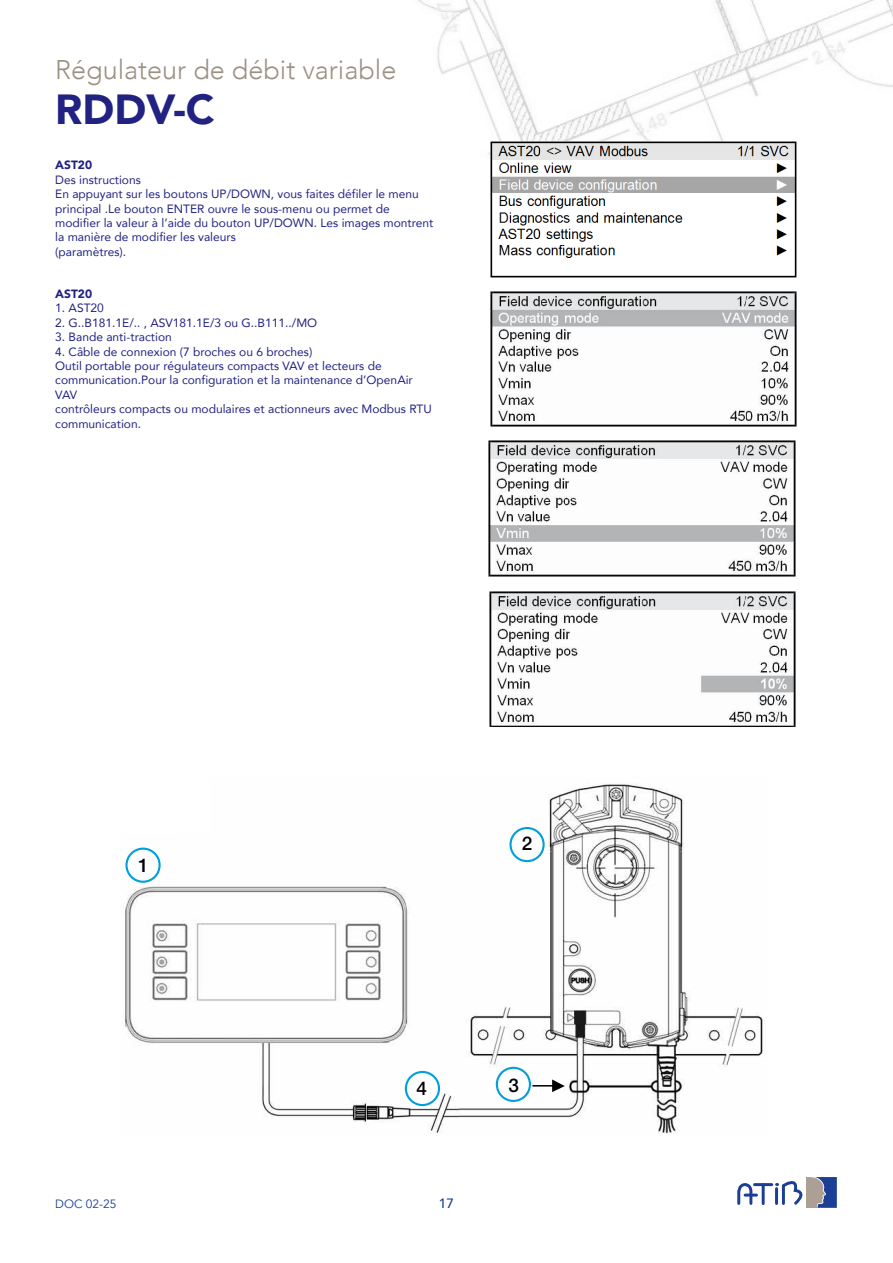
<style>
.page{position:relative;width:893px;height:1263px;background:#fff}
.page>*{position:absolute;margin:0;border:0;box-sizing:border-box;transform-origin:0 0}
.t1{font:900 42px "Avenir";color:#212282}
.t2{font:300 27px "Avenir";color:#9b9083}
.t3{font:700 21.15px "Arial";color:#000}
.t4{font:500 18.9px "Helvetica Neue LT Pro";color:#000}
.t5{font:500 13.5px "Avenir";color:#1c3e94}
.t6{font:12px/14.4px "Avenir";color:#212282}
.t7{font:900 12px "Avenir";color:#212282}
.t8{font:12px "Avenir";color:#1c3e94}
</style>
<div class="page">
<img style="left:418px;top:0;width:475px;height:200px">
<svg style="left:737px;top:1184px;width:19px;height:21px"></svg>
<hr style="left:762px;top:1185px;width:3px;height:18px;background:#1c3e94">
<hr style="left:754px;top:1183px;width:18px;height:3px;background:#1c3e94">
<hr style="left:775px;top:1188px;width:3px;height:15px;background:#1c3e94">
<svg style="left:776px;top:1177px;width:61px;height:31px"></svg>
<img style="left:124px;top:784px;width:641px;height:350px">
<svg style="left:532px;top:1079px;width:33px;height:13px"></svg>
<div style="left:127px;top:849px;width:33px;height:33px;background:#fff;border-radius:50%"></div>
<div style="left:125px;top:847px;width:36px;height:36px;border:2px solid #009fdc;border-radius:50%"></div>
<div style="left:510px;top:828px;width:34px;height:33px;background:#fff;border-radius:50%"></div>
<div style="left:509px;top:827px;width:36px;height:35px;border:2px solid #009fdc;border-radius:50%"></div>
<div style="left:497px;top:1068px;width:33px;height:33px;background:#fff;border-radius:50%"></div>
<div style="left:496px;top:1067px;width:35px;height:35px;border:2px solid #009fdc;border-radius:50%"></div>
<div style="left:406px;top:1072px;width:33px;height:33px;background:#fff;border-radius:50%"></div>
<div style="left:405px;top:1071px;width:35px;height:35px;border:2px solid #009fdc;border-radius:50%"></div>
<img style="left:491px;top:142px;width:305px;height:135px">
<img style="left:490px;top:291px;width:306px;height:136px">
<img style="left:489px;top:441px;width:307px;height:136px">
<img style="left:489px;top:591px;width:307px;height:135px">
<div style="left:35px;top:689px;width:174px;height:143px;background:#fff"></div>
<h2 class="t2" style="left:55px;top:54px;width:343px">Régulateur de débit variable</h2>
<h1 class="t1" style="left:55px;top:73px;width:161px">RDDV-C</h1>
<p class="t7" style="left:55px;top:155px;width:38px">AST20</p>
<p class="t6" style="left:55px;top:172px;width:379px">Des instructions<br>En appuyant sur les boutons UP/DOWN, vous faites défiler le menu principal .Le bouton ENTER ouvre le sous-menu ou permet de modifier la valeur à l’aide du bouton UP/DOWN. Les images montrent la manière de modifier les valeurs<br>(paramètres).</p>
<p class="t7" style="left:55px;top:283px;width:38px">AST20</p>
<p class="t6" style="left:55px;top:301px;width:50px">1. AST20</p>
<p class="t6" style="left:55px;top:315px;width:263px">2. G..B181.1E/.. , ASV181.1E/3 ou G..B111../MO</p>
<p class="t6" style="left:55px;top:329px;width:118px">3. Bande anti-traction</p>
<p class="t6" style="left:55px;top:344px;width:378px">4. Câble de connexion (7 broches ou 6 broches)<br>Outil portable pour régulateurs compacts VAV et lecteurs de communication.Pour la configuration et la maintenance d’OpenAir VAV<br>contrôleurs compacts ou modulaires et actionneurs avec Modbus RTU communication.</p>
<h3 class="t4" style="left:138px;top:854px;width:12px">1</h3>
<h3 class="t3" style="left:137px;top:855px;width:13px">1</h3>
<h3 class="t4" style="left:522px;top:832px;width:12px">2</h3>
<h3 class="t3" style="left:526px;top:831px;width:13px">2</h3>
<h3 class="t4" style="left:416px;top:1076px;width:12px">4</h3>
<h3 class="t4" style="left:508px;top:1074px;width:12px">3</h3>
<h3 class="t3" style="left:512px;top:1072px;width:13px">3</h3>
<h3 class="t3" style="left:417px;top:1080px;width:13px">4</h3>
<p class="t8" style="left:55px;top:1196px;width:63px">DOC 02-25</p>
<p class="t5" style="left:439px;top:1191px;width:17px">17</p>
</div>
